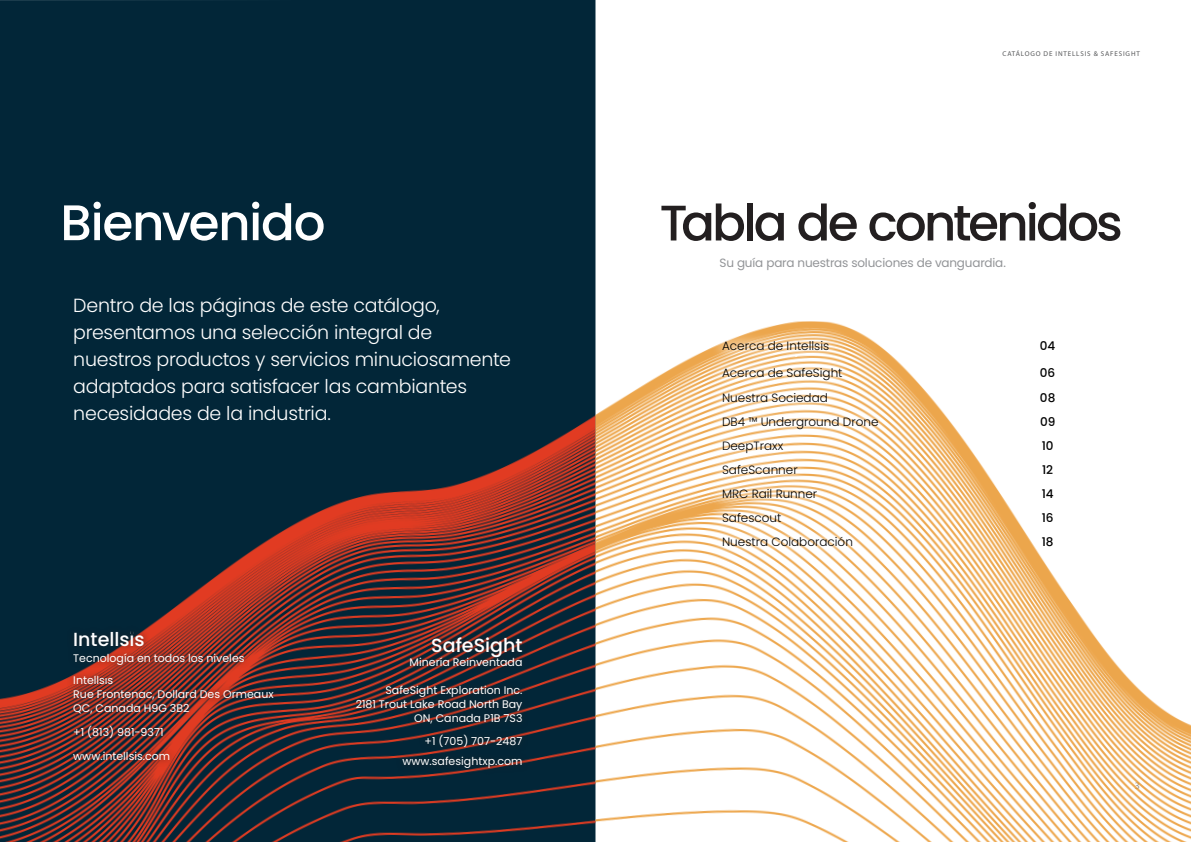
<style>
.page{position:relative;width:1191px;height:842px;background:#fff}
.page>*{position:absolute;margin:0;border:0;box-sizing:border-box;transform-origin:0 0}
.Title_1{font:500 50px "Poppins";letter-spacing:-.055em;color:#231f20}
.Title_1-2{font:500 50px "Poppins";letter-spacing:-.025em;color:#fff}
.Title_1-3{font:300 19px/27px "Poppins";letter-spacing:-.015em;color:#fff}
.Body_Text_Left{font:500 19px "Poppins";color:#fff}
.Body_Text_Left-2{font:300 12px "Poppins";color:#000}
.Title_1-4{font:12px "Poppins";letter-spacing:-.015em;color:#929497}
.H3_Right{font:500 12px "Poppins";color:#000}
.Body_Text_Left-3{font:11px "Poppins";color:#fff}
.t1{font:10px "Myriad Pro";color:#939598}
.t2{font:7px "Myriad Pro";letter-spacing:.12em;color:#57585a}
.s1{font-weight:500;font-size:8px}
</style>
<div class="page">
<div style="left:0;top:0;width:595px;height:300px;background:#022638"></div>
<img style="left:0;top:300px;width:595px;height:542px">
<img style="left:595px;top:316px;width:596px;height:526px">
<div style="left:67px;top:624px;width:213px;height:143px;background:#231f20;opacity:.75"></div>
<div style="left:710px;top:330px;width:356px;height:228px;background:#fff;opacity:.69"></div>
<svg style="left:349px;top:630px;width:180px;height:145px;background:#2e2831"></svg>
<svg style="left:130px;top:631px;width:4px;height:3px"></svg>
<p class="t2" style="left:1002px;top:50px;width:139px">CATÁLOGO DE INTELLSIS &amp; SAFESIGHT</p>
<p class="Title_1-2" style="left:60px;top:194px;width:267px">Bienvenido</p>
<p class="Title_1" style="left:659px;top:194px;width:465px">Tabla de contenidos</p>
<p class="Title_1-4" style="left:719px;top:255px;width:288px">Su guía para nuestras soluciones de vanguardia.</p>
<p class="Title_1-3" style="left:73px;top:292px;width:439px">Dentro de las páginas de este catálogo, presentamos una selección integral de nuestros productos y servicios minuciosamente adaptados para satisfacer las cambiantes necesidades de la industria.</p>
<p class="Body_Text_Left" style="left:73px;top:628px;width:73px">Intellsis</p>
<p class="Body_Text_Left-3" style="left:73px;top:652px;width:173px">Tecnología en todos los niveles</p>
<p class="Body_Text_Left-3" style="left:73px;top:674px;width:41px">Intells<span class="s1">l</span>s</p>
<p class="Body_Text_Left-3" style="left:73px;top:688px;width:202px">Rue Frontenac, Dollard Des Ormeaux</p>
<p class="Body_Text_Left-3" style="left:73px;top:702px;width:118px">QC, Canada H9G 3B2</p>
<p class="Body_Text_Left-3" style="left:73px;top:726px;width:92px">+1 (813) 981-9371</p>
<p class="Body_Text_Left-3" style="left:73px;top:750px;width:98px">www.intellsis.com</p>
<p class="Body_Text_Left" style="left:431px;top:634px;width:93px">SafeSight</p>
<p class="Body_Text_Left-3" style="left:409px;top:656px;width:114px">Minería Reinventada</p>
<p class="Body_Text_Left-3" style="left:385px;top:684px;width:139px">SafeSight Exploration Inc.</p>
<p class="Body_Text_Left-3" style="left:356px;top:698px;width:168px">2181 Trout Lake Road North Bay</p>
<p class="Body_Text_Left-3" style="left:414px;top:712px;width:110px">ON, Canada P1B 7S3</p>
<p class="Body_Text_Left-3" style="left:424px;top:735px;width:99px">+1 (705) 707-2487</p>
<p class="Body_Text_Left-3" style="left:402px;top:755px;width:121px">www.safesightxp.com</p>
<p class="Body_Text_Left-2" style="left:722px;top:339px;width:109px">Acerca de Intellsis</p>
<p class="H3_Right" style="left:1040px;top:339px;width:17px">04</p>
<p class="Body_Text_Left-2" style="left:722px;top:366px;width:122px">Acerca de SafeSight</p>
<p class="H3_Right" style="left:1040px;top:366px;width:17px">06</p>
<p class="Body_Text_Left-2" style="left:722px;top:391px;width:107px">Nuestra Sociedad</p>
<p class="H3_Right" style="left:1040px;top:391px;width:17px">08</p>
<p class="Body_Text_Left-2" style="left:722px;top:415px;width:158px">DB4 ™ Underground Drone</p>
<p class="H3_Right" style="left:1040px;top:415px;width:17px">09</p>
<p class="Body_Text_Left-2" style="left:722px;top:439px;width:63px">DeepTraxx</p>
<p class="H3_Right" style="left:1041px;top:439px;width:13px">10</p>
<p class="Body_Text_Left-2" style="left:722px;top:463px;width:77px">SafeScanner</p>
<p class="H3_Right" style="left:1042px;top:463px;width:13px">12</p>
<p class="Body_Text_Left-2" style="left:722px;top:487px;width:97px">MRC Rail Runner</p>
<p class="H3_Right" style="left:1041px;top:487px;width:13px">14</p>
<p class="Body_Text_Left-2" style="left:722px;top:511px;width:61px">Safescout</p>
<p class="H3_Right" style="left:1041px;top:511px;width:13px">16</p>
<p class="Body_Text_Left-2" style="left:722px;top:535px;width:132px">Nuestra Colaboración</p>
<p class="H3_Right" style="left:1041px;top:535px;width:13px">18</p>
<p class="t1" style="left:1134px;top:780px;width:7px">3</p>
</div>
